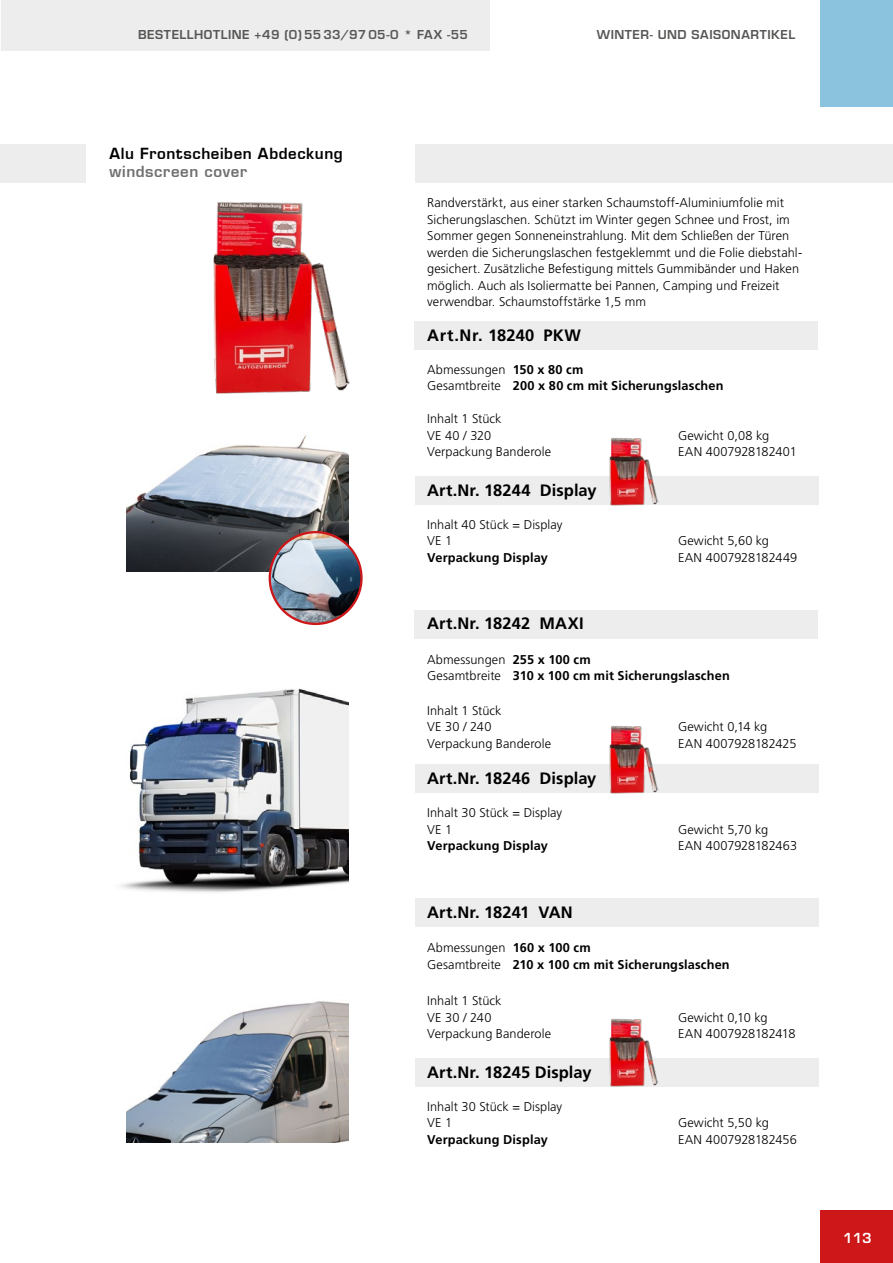
<style>
.page{position:relative;width:893px;height:1263px;background:#fff}
.page>*{position:absolute;margin:0;border:0;box-sizing:border-box;transform-origin:0 0}
.t1{font:700 16.5px "Frutiger LT Std";letter-spacing:.005em;color:#000}
.t2{font:700 16.5px "Frutiger LT Std";letter-spacing:.025em;color:#000}
.t3{font:600 15px "Eurostile LT";letter-spacing:.04em;color:#000}
.t4{font:600 15px "Eurostile LT";letter-spacing:.04em;color:#706f6f}
.t5{font:600 13.5px "Eurostile LT Std";color:#fff}
.t6{font:300 12.75px/16.5px "Frutiger LT Std";letter-spacing:.005em;color:#000}
.t7{font:700 12.75px/16.5px "Frutiger LT Std";letter-spacing:.01em;color:#000}
.t8{font:300 12.75px "Frutiger LT Std";letter-spacing:-.015em;color:#000}
.t9{font:600 12px "Eurostile LT Std";letter-spacing:.04em;color:#575756}
.s1{font-weight:300}
</style>
<div class="page">
<div style="left:821px;top:0;width:72px;height:106px;background:#8bc3df"></div>
<div style="left:821px;top:1210px;width:72px;height:53px;background:#cd1719"></div>
<div style="left:0;top:0;width:489px;height:51px;background:#ededed"></div>
<img style="left:0;top:0;width:1px;height:145px">
<hr style="left:0;top:783px;width:1px;height:83px;background:#8bc3df">
<div style="left:415px;top:1058px;width:404px;height:28px;background:#ededed"></div>
<div style="left:415px;top:898px;width:404px;height:28px;background:#ededed"></div>
<div style="left:415px;top:765px;width:404px;height:28px;background:#ededed"></div>
<div style="left:415px;top:477px;width:404px;height:28px;background:#ededed"></div>
<div style="left:414px;top:321px;width:404px;height:28px;background:#ededed"></div>
<div style="left:0;top:145px;width:85px;height:38px;background:#ededed"></div>
<div style="left:416px;top:145px;width:477px;height:38px;background:#ededed"></div>
<img style="left:127px;top:435px;width:222px;height:137px">
<img style="left:270px;top:534px;width:91px;height:90px">
<div style="left:269px;top:531px;width:94px;height:94px;border:2px solid #cd1719;border-radius:50%"></div>
<img style="left:120px;top:688px;width:229px;height:205px">
<div style="left:414px;top:610px;width:404px;height:28px;background:#ededed"></div>
<img style="left:126px;top:1001px;width:222px;height:141px">
<img style="left:610px;top:438px;width:48px;height:68px">
<img style="left:609px;top:1019px;width:49px;height:68px">
<img style="left:610px;top:725px;width:48px;height:68px">
<img style="left:213px;top:202px;width:137px;height:192px">
<p class="t9" style="left:138px;top:27px;width:331px">BESTELLHOTLINE +49 (0) 55 33/97 05-0 * FAX -55</p>
<p class="t9" style="left:597px;top:27px;width:200px">WINTER- UND SAISONARTIKEL</p>
<p class="t3" style="left:109px;top:144px;width:235px">Alu Frontscheiben Abdeckung</p>
<p class="t4" style="left:109px;top:162px;width:139px">windscreen cover</p>
<p class="t6" style="left:427px;top:195px;width:376px">Randverstärkt, aus einer starken Schaumstoff-Aluminiumfolie mit Sicherungslaschen. Schützt im Winter gegen Schnee und Frost, im Sommer gegen Sonneneinstrahlung. Mit dem Schließen der Türen werden die Sicherungslaschen festgeklemmt und die Folie diebstahl&shy;gesichert. Zusätzliche Befestigung mittels Gummibänder und Haken möglich. Auch als Isoliermatte bei Pannen, Camping und Freizeit verwendbar. Schaumstoffstärke 1,5 mm</p>
<p class="t2" style="left:427px;top:325px;width:155px">Art.Nr. 18240 PKW</p>
<p class="t7" style="left:427px;top:361px;width:298px"><span class="s1">Abmessungen</span> 150 x 80 cm<br><span class="s1">Gesamtbreite</span> 200 x 80 cm mit Sicherungslaschen</p>
<p class="t6" style="left:427px;top:411px;width:76px">Inhalt 1 Stück<br>VE 40 / 320</p>
<p class="t6" style="left:678px;top:427px;width:93px">Gewicht 0,08 kg</p>
<p class="t6" style="left:427px;top:444px;width:125px">Verpackung Banderole</p>
<p class="t6" style="left:678px;top:444px;width:120px">EAN 4007928182401</p>
<p class="t1" style="left:427px;top:480px;width:171px">Art.Nr. 18244 Display</p>
<p class="t6" style="left:427px;top:516px;width:137px">Inhalt 40 Stück = Display<br>VE 1</p>
<p class="t6" style="left:678px;top:533px;width:92px">Gewicht 5,60 kg</p>
<p class="t7" style="left:427px;top:549px;width:122px">Verpackung Display</p>
<p class="t6" style="left:678px;top:549px;width:121px">EAN 4007928182449</p>
<p class="t1" style="left:427px;top:614px;width:158px">Art.Nr. 18242 MAXI</p>
<p class="t7" style="left:427px;top:651px;width:304px"><span class="s1">Abmessungen</span> 255 x 100 cm<br><span class="s1">Gesamtbreite</span> 310 x 100 cm mit Sicherungslaschen</p>
<p class="t6" style="left:427px;top:702px;width:76px">Inhalt 1 Stück<br>VE 30 / 240</p>
<p class="t6" style="left:678px;top:719px;width:91px">Gewicht 0,14 kg</p>
<p class="t6" style="left:427px;top:735px;width:125px">Verpackung Banderole</p>
<p class="t6" style="left:678px;top:735px;width:120px">EAN 4007928182425</p>
<p class="t1" style="left:427px;top:769px;width:171px">Art.Nr. 18246 Display</p>
<p class="t6" style="left:427px;top:805px;width:136px">Inhalt 30 Stück = Display<br>VE 1</p>
<p class="t6" style="left:678px;top:821px;width:92px">Gewicht 5,70 kg</p>
<p class="t7" style="left:427px;top:838px;width:122px">Verpackung Display</p>
<p class="t6" style="left:678px;top:838px;width:121px">EAN 4007928182463</p>
<p class="t1" style="left:427px;top:902px;width:147px">Art.Nr. 18241 VAN</p>
<p class="t7" style="left:427px;top:940px;width:304px"><span class="s1">Abmessungen</span> 160 x 100 cm<br><span class="s1">Gesamtbreite</span> 210 x 100 cm mit Sicherungslaschen</p>
<p class="t6" style="left:427px;top:993px;width:76px">Inhalt 1 Stück<br>VE 30 / 240</p>
<p class="t6" style="left:678px;top:1009px;width:91px">Gewicht 0,10 kg</p>
<p class="t6" style="left:427px;top:1026px;width:125px">Verpackung Banderole</p>
<p class="t8" style="left:678px;top:1026px;width:119px">EAN 4007928182418</p>
<p class="t1" style="left:427px;top:1062px;width:166px">Art.Nr. 18245 Display</p>
<p class="t6" style="left:427px;top:1098px;width:136px">Inhalt 30 Stück = Display<br>VE 1</p>
<p class="t6" style="left:678px;top:1115px;width:92px">Gewicht 5,50 kg</p>
<p class="t7" style="left:427px;top:1131px;width:122px">Verpackung Display</p>
<p class="t6" style="left:678px;top:1131px;width:120px">EAN 4007928182456</p>
<p class="t5" style="left:843px;top:1230px;width:30px">113</p>
</div>
